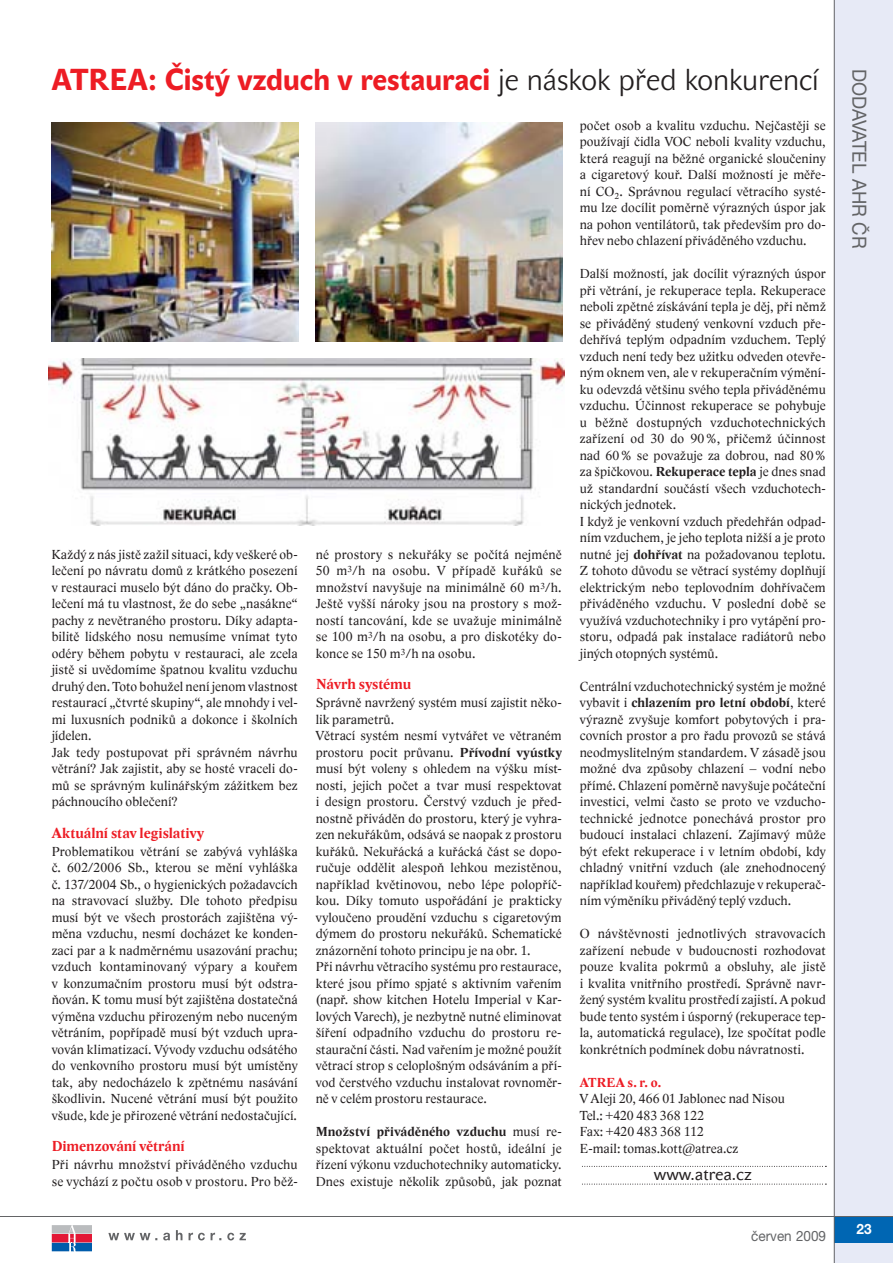
<style>
.page{position:relative;width:893px;height:1263px;background:#fff}
.page>*{position:absolute;margin:0;border:0;box-sizing:border-box;transform-origin:0 0}
.t1{font:30px "John Sans Heavy Pro";color:#ed1c24;scale:.95 1}
.t2{font:19.5px "Helvetica Neue CE";color:#636466;scale:.95 1}
.t3{font:16.5px "John Sans Tx NCE";color:#231f20}
.t4{font:700 15px "Lido STFCE";color:#ed1c24}
.t5{font:14.25px "Helvetica Neue CE";color:#636466;scale:.95 1}
.t6{font:700 14.25px "Helvetica Neue CE";color:#fff;scale:.95 1}
.t7{font:13.5px/16.5px "Lido STFCE";letter-spacing:.01em;color:#231f20;text-align:justify}
.s1{font-family:"John Sans Lite Pro";color:#231f20}
.s2{font-weight:700}
.s3{font-weight:700;color:#ed1c24}
</style>
<div class="page">
<div style="left:834px;top:0;width:59px;height:1263px;background:#e7eaf6"></div>
<div style="left:834px;top:1217px;width:59px;height:25px;background:#0066b3"></div>
<svg style="left:108px;top:1230px;width:138px;height:10px"></svg>
<svg style="left:52px;top:1225px;width:40px;height:26px"></svg>
<hr style="left:1px;top:1216px;width:892px;height:1px;background:#636466">
<hr style="left:834px;top:0;width:1px;height:1263px;background:#636466">
<svg style="left:582px;top:1166px;width:244px;height:1px"></svg>
<svg style="left:582px;top:1184px;width:244px;height:1px"></svg>
<img style="left:52px;top:123px;width:246px;height:219px">
<img style="left:315px;top:123px;width:247px;height:219px">
<img style="left:49px;top:359px;width:516px;height:166px">
<p class="t1" style="left:52px;top:69px;width:809px">ATREA: Čistý vzduch v restauraci <span class="s1">je náskok před konkurencí</span></p>
<p class="t7" style="left:52px;top:546px;width:247px;text-align:left">Každý z nás jistě zažil situaci, kdy veškeré ob&shy;lečení po návratu domů z krátkého posezení v restauraci muselo být dáno do pračky. Ob&shy;lečení má tu vlastnost, že do sebe „nasákne“ pachy z nevětraného prostoru. Díky adapta&shy;bilitě lidského nosu nemusíme vnímat tyto odéry během pobytu v restauraci, ale zcela jistě si uvědomíme špatnou kvalitu vzduchu druhý den. Toto bohužel není jenom vlastnost restaurací „čtvrté skupiny“, ale mnohdy i vel&shy;mi luxusních podniků a dokonce i školních jídelen.<br>Jak tedy postupovat při správném návrhu větrání? Jak zajistit, aby se hosté vraceli do&shy;mů se správným kulinářským zážitkem bez páchnoucího oblečení?</p>
<p class="t4" style="left:52px;top:825px;width:154px">Aktuální stav legislativy</p>
<p class="t7" style="left:52px;top:843px;width:248px">Problematikou větrání se zabývá vyhláška č. 602/2006 Sb., kterou se mění vyhláška č. 137/2004 Sb., o hygienických požadavcích na stravovací služby. Dle tohoto předpisu musí být ve všech prostorách zajištěna vý&shy;měna vzduchu, nesmí docházet ke konden&shy;zaci par a k nadměrnému usazování prachu; vzduch kontaminovaný výpary a kouřem v konzumačním prostoru musí být odstra&shy;ňován. K tomu musí být zajištěna dostatečná výměna vzduchu přirozeným nebo nuceným větráním, popřípadě musí být vzduch upra&shy;vován klimatizací. Vývody vzduchu odsátého do venkovního prostoru musí být umístěny tak, aby nedocházelo k zpětnému nasávání škodlivin. Nucené větrání musí být použito všude, kde je přirozené větrání nedostačující.</p>
<p class="t4" style="left:52px;top:1138px;width:134px">Dimenzování větrání</p>
<p class="t7" style="left:52px;top:1157px;width:247px">Při návrhu množství přiváděného vzduchu se vychází z počtu osob v prostoru. Pro běž-</p>
<p class="t7" style="left:316px;top:546px;width:247px">né prostory s nekuřáky se počítá nejméně 50 m<sup>3</sup>/h na osobu. V případě kuřáků se množství navyšuje na minimálně 60 m<sup>3</sup>/h.<br>Ještě vyšší nároky jsou na prostory s mož&shy;ností tancování, kde se uvažuje minimálně se 100 m<sup>3</sup>/h na osobu, a pro diskotéky do&shy;konce se 150 m<sup>3</sup>/h na osobu.</p>
<p class="t4" style="left:316px;top:676px;width:97px">Návrh systému</p>
<p class="t7" style="left:316px;top:695px;width:248px;text-align:left">Správně navržený systém musí zajistit něko&shy;lik parametrů.<br>Větrací systém nesmí vytvářet ve větraném prostoru pocit průvanu. <span class="s2">Přívodní vyústky </span>musí být voleny s ohledem na výšku míst&shy;nosti, jejich počet a tvar musí respektovat i design prostoru. Čerstvý vzduch je před&shy;nostně přiváděn do prostoru, který je vyhra&shy;zen nekuřákům, odsává se naopak z prostoru kuřáků. Nekuřácká a kuřácká část se dopo&shy;ručuje oddělit alespoň lehkou mezistěnou, například květinovou, nebo lépe polopříč&shy;kou. Díky tomuto uspořádání je prakticky vyloučeno proudění vzduchu s cigaretovým dýmem do prostoru nekuřáků. Schematické znázornění tohoto principu je na obr. 1.<br>Při návrhu větracího systému pro restaurace, které jsou přímo spjaté s aktivním vařením (např. show kitchen Hotelu Imperial v Kar&shy;lových Varech), je nezbytně nutné eliminovat šíření odpadního vzduchu do prostoru re&shy;staurační části. Nad vařením je možné použít větrací strop s celoplošným odsáváním a pří&shy;vod čerstvého vzduchu instalovat rovnoměr&shy;ně v celém prostoru restaurace.</p>
<p class="t7" style="left:316px;top:1124px;width:247px"><span class="s2">Množství přiváděného vzduchu</span> musí re&shy;spektovat aktuální počet hostů, ideální je řízení výkonu vzduchotechniky automaticky.<br>Dnes existuje několik způsobů, jak poznat</p>
<p class="t7" style="left:580px;top:117px;width:247px">počet osob a kvalitu vzduchu. Nejčastěji se používají čidla VOC neboli kvality vzduchu, která reagují na běžné organické sloučeniny a cigaretový kouř. Další možností je měře&shy;ní CO<sub>2</sub>. Správnou regulací větracího systé&shy;mu lze docílit poměrně výrazných úspor jak na pohon ventilátorů, tak především pro do&shy;hřev nebo chlazení přiváděného vzduchu.</p>
<p class="t7" style="left:580px;top:266px;width:248px;text-align:left">Další možností, jak docílit výrazných úspor při větrání, je rekuperace tepla. Rekuperace neboli zpětné získávání tepla je děj, při němž se přiváděný studený venkovní vzduch pře&shy;dehřívá teplým odpadním vzduchem. Teplý vzduch není tedy bez užitku odveden otevře&shy;ným oknem ven, ale v rekuperačním výmění&shy;ku odevzdá většinu svého tepla přiváděnému vzduchu. Účinnost rekuperace se pohybuje u běžně dostupných vzduchotechnických zařízení od 30 do 90 %, přičemž účinnost nad 60 % se považuje za dobrou, nad 80 % za špičkovou. <span class="s2">Rekuperace tepla</span> je dnes snad už standardní součástí všech vzduchotech&shy;nických jednotek.<br>I když je venkovní vzduch předehřán odpad&shy;ním vzduchem, je jeho teplota nižší a je proto nutné jej <span class="s2">dohřívat</span> na požadovanou teplotu.<br>Z tohoto důvodu se větrací systémy doplňují elektrickým nebo teplovodním dohřívačem přiváděného vzduchu. V poslední době se využívá vzduchotechniky i pro vytápění pro&shy;storu, odpadá pak instalace radiátorů nebo jiných otopných systémů.</p>
<p class="t7" style="left:580px;top:678px;width:247px">Centrální vzduchotechnický systém je možné vybavit i <span class="s2">chlazením pro letní období</span>, které výrazně zvyšuje komfort pobytových i pra&shy;covních prostor a pro řadu provozů se stává neodmyslitelným standardem. V zásadě jsou možné dva způsoby chlazení – vodní nebo přímé. Chlazení poměrně navyšuje počáteční investici, velmi často se proto ve vzducho&shy;technické jednotce ponechává prostor pro budoucí instalaci chlazení. Zajímavý může být efekt rekuperace i v letním období, kdy chladný vnitřní vzduch (ale znehodnocený například kouřem) předchlazuje v rekuperač&shy;ním výměníku přiváděný teplý vzduch.</p>
<p class="t7" style="left:580px;top:926px;width:247px">O návštěvnosti jednotlivých stravovacích zařízení nebude v budoucnosti rozhodovat pouze kvalita pokrmů a obsluhy, ale jistě i kvalita vnitřního prostředí. Správně navr&shy;žený systém kvalitu prostředí zajistí. A pokud bude tento systém i úsporný (rekuperace tep&shy;la, automatická regulace), lze spočítat podle konkrétních podmínek dobu návratnosti.</p>
<p class="t7" style="left:580px;top:1074px;width:207px;text-align:left"><span class="s3">ATREA s. r. o.<br></span>V Aleji 20, 466 01 Jablonec nad Nisou<br>Tel.: +420 483 368 122<br>Fax: +420 483 368 112<br>E-mail: tomas.kott@atrea.cz</p>
<p class="t3" style="left:654px;top:1165px;width:99px">www.atrea.cz</p>
<p class="t5" style="left:751px;top:1230px;width:80px">červen 2009</p>
<p class="t2" style="left:866px;top:69px;width:191px;rotate:90deg">DODAVATEL AHR ČR</p>
<p class="t6" style="left:856px;top:1224px;width:17px">23</p>
</div>
